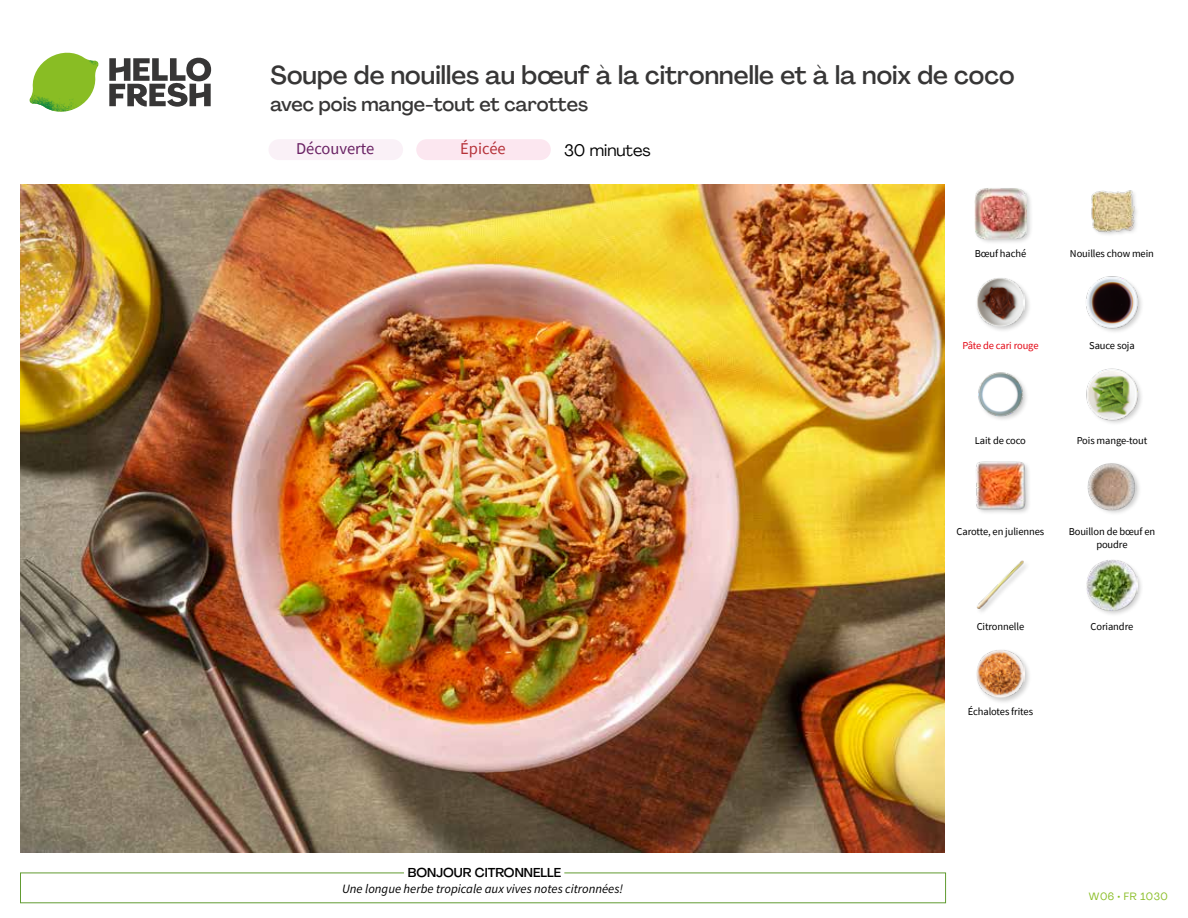
<style>
.page{position:relative;width:1188px;height:918px;background:#fff}
.page>*{position:absolute;margin:0;border:0;box-sizing:border-box;transform-origin:0 0}
.t1{font:500 25.5px "Agrandir";color:#373636}
.t2{font:500 19.5px "Agrandir";color:#373636}
.t3{font:16.5px "Source Sans Pro";color:#692163}
.t4{font:16.5px "Agrandir";color:#000}
.t5{font:16.5px "Source Sans Pro";color:#b53138}
.t6{font:italic 12.75px "Source Sans Pro";color:#000}
.t7{font:500 12.75px "Agrandir";color:#000}
.t8{font:10.5px/13.5px "Source Sans Pro";letter-spacing:-.01em;color:#000;text-align:center}
.t9{font:10.5px "Source Sans Pro";letter-spacing:-.02em;color:#e30613}
.t10{font:10.5px "Agrandir";letter-spacing:.05em;color:#89bd24}
</style>
<div class="page">
<svg style="left:109px;top:57px;width:102px;height:50px"></svg>
<svg style="left:34px;top:53px;width:62px;height:40px"></svg>
<img style="left:67px;top:53px;width:32px;height:26px">
<img style="left:33px;top:75px;width:59px;height:11px">
<img style="left:29px;top:79px;width:61px;height:33px">
<img style="left:65px;top:86px;width:27px;height:25px">
<img style="left:21px;top:184px;width:924px;height:668px">
<div style="left:416px;top:139px;width:135px;height:21px;background:#fce7f0;border-radius:10px"></div>
<div style="left:269px;top:139px;width:134px;height:21px;background:#faf1f7;border-radius:10px"></div>
<div style="left:975px;top:649px;width:57px;height:56px;background:#000;opacity:.2"></div>
<img style="left:976px;top:649px;width:49px;height:49px">
<div style="left:1085px;top:559px;width:59px;height:58px;background:#000;opacity:.2"></div>
<img style="left:1087px;top:559px;width:50px;height:51px">
<img style="left:976px;top:560px;width:50px;height:50px">
<div style="left:1087px;top:462px;width:55px;height:54px;background:#000;opacity:.2"></div>
<img style="left:1087px;top:462px;width:50px;height:49px">
<img style="left:976px;top:461px;width:53px;height:52px">
<img style="left:1086px;top:368px;width:55px;height:55px">
<img style="left:978px;top:372px;width:49px;height:48px">
<img style="left:1086px;top:276px;width:55px;height:55px">
<div style="left:975px;top:277px;width:57px;height:56px;background:#000;opacity:.2"></div>
<img style="left:976px;top:278px;width:49px;height:48px">
<img style="left:1091px;top:190px;width:46px;height:45px">
<div style="left:974px;top:187px;width:59px;height:58px;background:#000;opacity:.2"></div>
<img style="left:975px;top:187px;width:51px;height:52px">
<h1 class="t1" style="left:271px;top:59px;width:746px">Soupe de nouilles au bœuf à la citronnelle et à la noix de coco</h1>
<h2 class="t2" style="left:271px;top:92px;width:319px">avec pois mange-tout et carottes</h2>
<h3 class="t3" style="left:296px;top:138px;width:80px">Découverte</h3>
<h3 class="t4" style="left:564px;top:140px;width:88px">30 minutes</h3>
<h3 class="t5" style="left:460px;top:138px;width:47px">Épicée</h3>
<p class="t8" style="left:975px;top:246px;width:53px">Bœuf haché</p>
<p class="t8" style="left:1070px;top:246px;width:85px">Nouilles chow mein</p>
<p class="t9" style="left:962px;top:339px;width:78px">Pâte de cari rouge</p>
<p class="t8" style="left:1089px;top:339px;width:47px">Sauce soja</p>
<p class="t8" style="left:975px;top:434px;width:53px">Lait de coco</p>
<p class="t8" style="left:1077px;top:434px;width:72px">Pois mange-tout</p>
<p class="t8" style="left:957px;top:524px;width:89px">Carotte, en juliennes</p>
<p class="t8" style="left:1069px;top:524px;width:88px">Bouillon de bœuf en poudre</p>
<p class="t8" style="left:977px;top:620px;width:49px">Citronnelle</p>
<p class="t8" style="left:1091px;top:620px;width:44px">Coriandre</p>
<p class="t8" style="left:968px;top:705px;width:67px">Échalotes frites</p>
<p class="t7" style="left:408px;top:864px;width:155px">BONJOUR CITRONNELLE</p>
<p class="t6" style="left:342px;top:881px;width:282px">Une longue herbe tropicale aux vives notes citronnées!</p>
<p class="t10" style="left:1089px;top:890px;width:80px">W06 • FR 1030</p>
</div>
